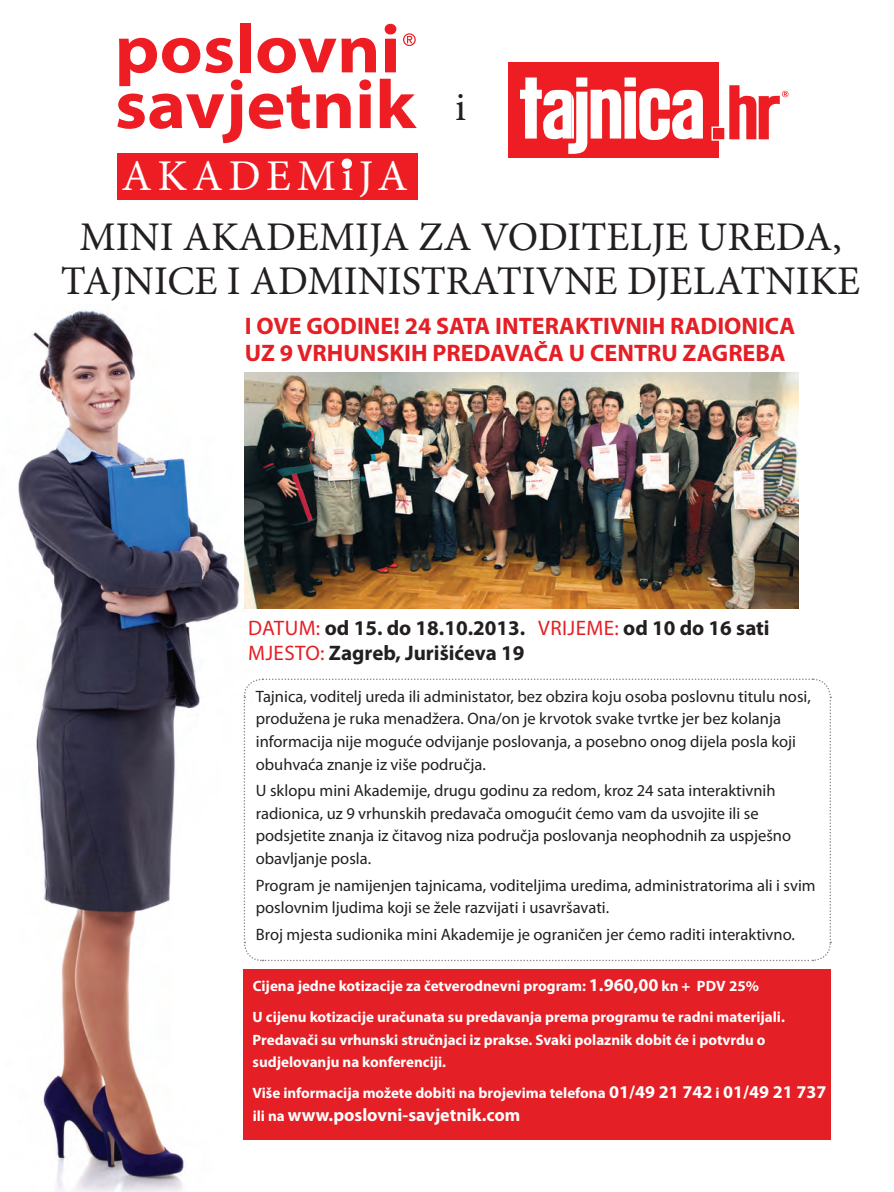
<style>
.page{position:relative;width:894px;height:1192px;background:#fff}
.page>*{position:absolute;margin:0;border:0;box-sizing:border-box;transform-origin:0 0}
.t1{font:43.95px "Minion Pro";letter-spacing:.125em;color:#fff}
.t2{font:40.65px/44.7px "Minion Pro";color:#231f20;text-align:center}
.t3{font:700 23.85px/26.2px "Myriad Pro";color:#e41f25}
.t4{font:700 21px/25.2px "Myriad Pro";color:#231f20}
.t5{font:700 18px "Myriad Pro";color:#fff}
.t6{font:16.5px/22.5px "Myriad Pro";color:#231f20}
.t7{font:700 15px/31px "Myriad Pro";color:#fff}
.s1{font-weight:400;color:#e41f25}
.s2{font-size:18px}
.s3{font-size:15px}
</style>
<div class="page">
<img style="left:18px;top:310px;width:234px;height:881px">
<div style="left:117px;top:153px;width:301px;height:46px;background:#ee1d23"></div>
<div style="left:239px;top:23px;width:11px;height:49px;background:#ee1d23"></div>
<svg style="left:257px;top:38px;width:119px;height:35px"></svg>
<svg style="left:384px;top:24px;width:12px;height:48px"></svg>
<svg style="left:117px;top:38px;width:125px;height:105px"></svg>
<svg style="left:249px;top:85px;width:61px;height:44px"></svg>
<svg style="left:316px;top:93px;width:34px;height:35px"></svg>
<svg style="left:359px;top:79px;width:12px;height:49px"></svg>
<svg style="left:379px;top:79px;width:37px;height:49px"></svg>
<svg style="left:403px;top:33px;width:12px;height:13px"></svg>
<div style="left:341px;top:158px;width:11px;height:11px;background:#fff;border-radius:50%"></div>
<svg style="left:243px;top:677px;width:588px;height:284px"></svg>
<div style="left:243px;top:968px;width:587px;height:171px;background:#e41f25"></div>
<div style="left:508px;top:62px;width:210px;height:95px;background:#ee1d23"></div>
<svg style="left:520px;top:77px;width:182px;height:77px"></svg>
<div style="left:712px;top:127px;width:12px;height:13px;background:#ee1d23"></div>
<div style="left:711px;top:126px;width:14px;height:15px;border:1px solid #fff"></div>
<svg style="left:729px;top:85px;width:59px;height:54px"></svg>
<img style="left:245px;top:372px;width:553px;height:236px">
<div style="left:244px;top:316px;width:559px;height:53px;background:#fff"></div>
<h1 class="t1" style="left:121px;top:147px;width:288px">AKADEMiJA</h1>
<h2 class="t2" style="left:455px;top:85px;width:12px">i</h2>
<h2 class="t2" style="left:61px;top:214px;width:800px">MINI AKADEMIJA ZA VODITELJE UREDA,<br>TAJNICE I ADMINISTRATIVNE DJELATNIKE</h2>
<h3 class="t3" style="left:245px;top:312px;width:552px">I OVE GODINE! 24 SATA INTERAKTIVNIH RADIONICA<br>UZ 9 VRHUNSKIH PREDAVAČA U CENTRU ZAGREBA</h3>
<p class="t4" style="left:248px;top:614px;width:523px"><span class="s1">DATUM:</span> od 15. do 18.10.2013. <span class="s1">VRIJEME:</span> od 10 do 16 sati<br><span class="s1">MJESTO:</span> Zagreb, Jurišićeva 19</p>
<p class="t6" style="left:256px;top:684px;width:556px">Tajnica, voditelj ureda ili administator, bez obzira koju osoba poslovnu titulu nosi, produžena je ruka menadžera. Ona/on je krvotok svake tvrtke jer bez kolanja informacija nije moguće odvijanje poslovanja, a posebno onog dijela posla koji obuhvaća znanje iz više područja.</p>
<p class="t6" style="left:256px;top:779px;width:536px">U sklopu mini Akademije, drugu godinu za redom, kroz 24 sata interaktivnih radionica, uz 9 vrhunskih predavača omogućit ćemo vam da usvojite ili se podsjetite znanja iz čitavog niza područja poslovanja neophodnih za uspješno obavljanje posla.</p>
<p class="t6" style="left:256px;top:873px;width:561px">Program je namijenjen tajnicama, voditeljima uredima, administratorima ali i svim poslovnim ljudima koji se žele razvijati i usavršavati.</p>
<p class="t6" style="left:256px;top:922px;width:540px">Broj mjesta sudionika mini Akademije je ograničen jer ćemo raditi interaktivno.</p>
<p class="t7" style="left:252px;top:970px;width:533px">Cijena jedne kotizacije za četverodnevni program: <span class="s2">1.960,00</span> kn + PDV 25%<br>U cijenu kotizacije uračunata su predavanja prema programu te radni materijali.</p>
<p class="t7" style="left:252px;top:1027px;width:514px;line-height:22.5px">Predavači su vrhunski stručnjaci iz prakse. Svaki polaznik dobit će i potvrdu o sudjelovanju na konferenciji.</p>
<p class="t7" style="left:252px;top:1077px;width:575px">Više informacija možete dobiti na brojevima telefona <span class="s2">01/49 21 742</span> i <span class="s2">01/49 21 737</span></p>
<p class="t5" style="left:252px;top:1102px;width:269px"><span class="s3">ili na</span> www.poslovni-savjetnik.com</p>
</div>
